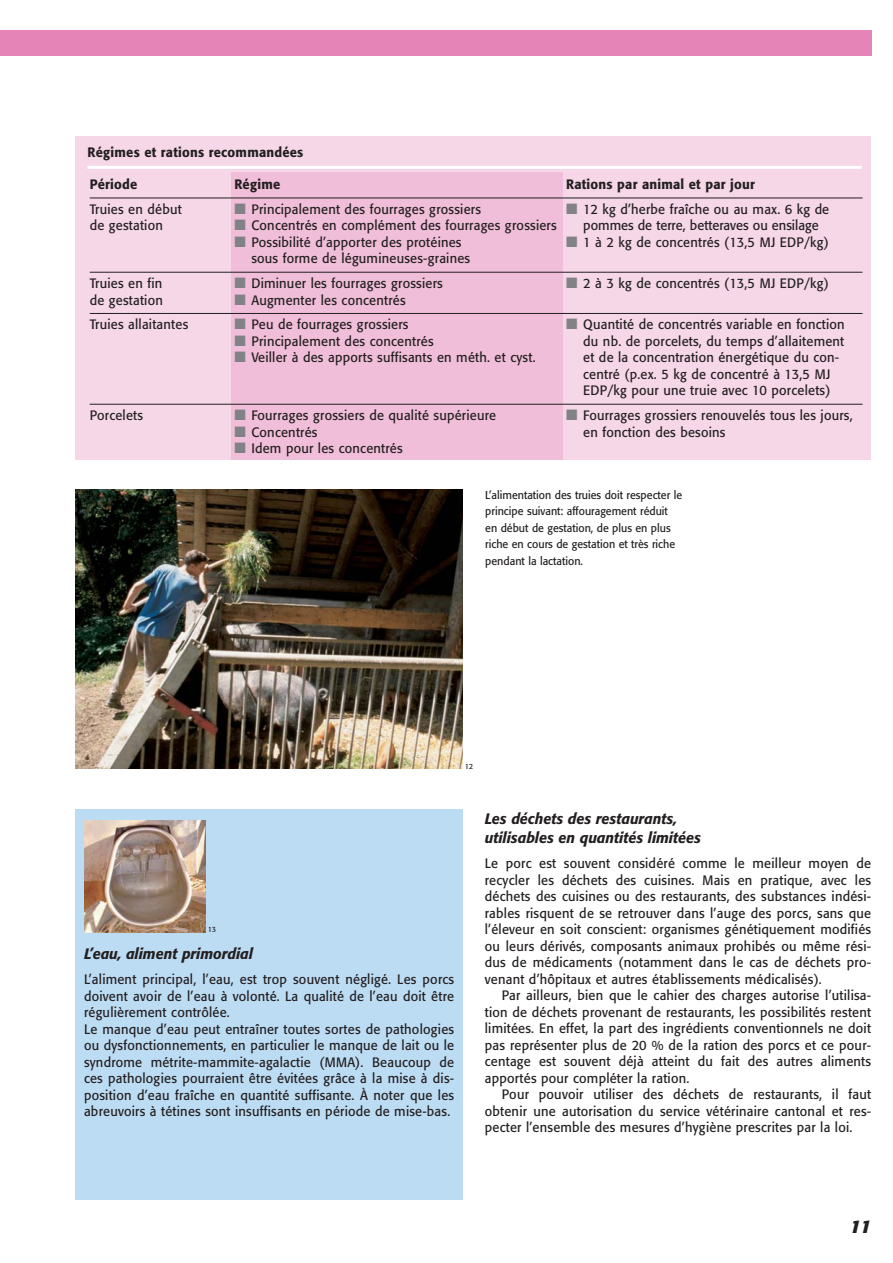
<style>
.page{position:relative;width:893px;height:1263px;background:#fff}
.page>*{position:absolute;margin:0;border:0;box-sizing:border-box;transform-origin:0 0}
.t1{font:italic 700 18px "Formata";color:#231f20}
.t2{font:italic 500 15px/19.5px "Formata";color:#231f20;scale:.95 1}
.t3{font:13.5px/16.5px "Formata";letter-spacing:.015em;color:#231f20;text-align:justify;scale:.95 1}
.t4{font:500 13.5px "Formata";letter-spacing:.015em;color:#231f20;scale:.95 1}
.t5{font:11.25px/16.5px "Formata";color:#231f20;scale:.95 1}
.t6{font:7.5px "Formata";color:#231f20}
.s1{color:#808285}
</style>
<div class="page">
<div style="left:76px;top:136px;width:795px;height:323px;background:#f5d7e7"></div>
<div style="left:231px;top:172px;width:331px;height:287px;background:#f0bed8"></div>
<div style="left:76px;top:810px;width:386px;height:390px;background:#bcdcf4"></div>
<img style="left:76px;top:489px;width:386px;height:280px">
<img style="left:84px;top:820px;width:121px;height:112px">
<hr style="left:90px;top:198px;width:772px;height:1px;background:#231f20">
<hr style="left:90px;top:272px;width:772px;height:1px;background:#231f20">
<hr style="left:90px;top:313px;width:772px;height:1px;background:#231f20">
<hr style="left:90px;top:404px;width:772px;height:1px;background:#231f20">
<hr style="left:87px;top:166px;width:774px;height:3px;background:#fff">
<div style="left:0;top:30px;width:871px;height:25px;background:#e584b6"></div>
<p class="t4" style="left:87px;top:147px;width:229px">Régimes et rations recommandées</p>
<p class="t4" style="left:90px;top:178px;width:52px">Période</p>
<p class="t4" style="left:234px;top:178px;width:50px">Régime</p>
<p class="t4" style="left:566px;top:178px;width:200px">Rations par animal et par jour</p>
<p class="t3" style="left:90px;top:202px;width:98px">Truies en début</p>
<p class="t3" style="left:234px;top:202px;width:261px"><span class="s1">■</span> Principalement des fourrages grossiers</p>
<p class="t3" style="left:566px;top:202px;width:278px"><span class="s1">■</span> 12 kg d’herbe fraîche ou au max. 6 kg de</p>
<p class="t3" style="left:90px;top:218px;width:78px">de gestation</p>
<p class="t3" style="left:234px;top:218px;width:341px"><span class="s1">■</span> Concentrés en complément des fourrages grossiers</p>
<p class="t3" style="left:583px;top:218px;width:249px">pommes de terre, betteraves ou ensilage</p>
<p class="t3" style="left:234px;top:235px;width:241px"><span class="s1">■</span> Possibilité d’apporter des protéines</p>
<p class="t3" style="left:566px;top:235px;width:278px"><span class="s1">■</span> 1 à 2 kg de concentrés (13,5 MJ EDP/kg)</p>
<p class="t3" style="left:251px;top:251px;width:232px">sous forme de légumineuses-graines</p>
<p class="t3" style="left:90px;top:276px;width:78px">Truies en fin</p>
<p class="t3" style="left:234px;top:276px;width:221px"><span class="s1">■</span> Diminuer les fourrages grossiers</p>
<p class="t3" style="left:566px;top:276px;width:278px"><span class="s1">■</span> 2 à 3 kg de concentrés (13,5 MJ EDP/kg)</p>
<p class="t3" style="left:90px;top:293px;width:78px">de gestation</p>
<p class="t3" style="left:234px;top:293px;width:182px"><span class="s1">■</span> Augmenter les concentrés</p>
<p class="t3" style="left:90px;top:317px;width:105px">Truies allaitantes</p>
<p class="t3" style="left:234px;top:317px;width:185px"><span class="s1">■</span> Peu de fourrages grossiers</p>
<p class="t3" style="left:566px;top:317px;width:294px"><span class="s1">■</span> Quantité de concentrés variable en fonction</p>
<p class="t3" style="left:234px;top:334px;width:211px"><span class="s1">■</span> Principalement des concentrés</p>
<p class="t3" style="left:583px;top:334px;width:276px">du nb. de porcelets, du temps d’allaitement</p>
<p class="t3" style="left:234px;top:350px;width:318px"><span class="s1">■</span> Veiller à des apports suffisants en méth. et cyst.</p>
<p class="t3" style="left:583px;top:350px;width:271px;text-align:left">et de la concentration énergétique du con&shy;centré (p.ex. 5 kg de concentré à 13,5 MJ<br>EDP/kg pour une truie avec 10 porcelets)</p>
<p class="t3" style="left:90px;top:408px;width:58px">Porcelets</p>
<p class="t3" style="left:234px;top:408px;width:277px"><span class="s1">■</span> Fourrages grossiers de qualité supérieure</p>
<p class="t3" style="left:566px;top:408px;width:303px"><span class="s1">■</span> Fourrages grossiers renouvelés tous les jours,</p>
<p class="t3" style="left:234px;top:425px;width:89px"><span class="s1">■</span> Concentrés</p>
<p class="t3" style="left:583px;top:425px;width:151px">en fonction des besoins</p>
<p class="t3" style="left:234px;top:441px;width:179px"><span class="s1">■</span> Idem pour les concentrés</p>
<p class="t5" style="left:485px;top:488px;width:209px">L’alimentation des truies doit respecter le principe suivant: affouragement réduit en début de gestation, de plus en plus riche en cours de gestation et très riche pendant la lactation.</p>
<p class="t6" style="left:465px;top:763px;width:10px">12</p>
<p class="t6" style="left:208px;top:926px;width:10px">13</p>
<p class="t2" style="left:84px;top:945px;width:179px">L’eau, aliment primordial</p>
<p class="t3" style="left:84px;top:972px;width:391px;text-align:left">L’aliment principal, l’eau, est trop souvent négligé. Les porcs doivent avoir de l’eau à volonté. La qualité de l’eau doit être régulièrement contrôlée.<br>Le manque d’eau peut entraîner toutes sortes de pathologies ou dysfonctionnements, en particulier le manque de lait ou le syndrome métrite-mammite-agalactie (MMA). Beaucoup de ces pathologies pourraient être évitées grâce à la mise à dis&shy;position d’eau fraîche en quantité suffisante. À noter que les abreuvoirs à tétines sont insuffisants en période de mise-bas.</p>
<p class="t2" style="left:485px;top:810px;width:229px">Les déchets des restaurants, utilisables en quantités limitées</p>
<p class="t3" style="left:485px;top:856px;width:408px">Le porc est souvent considéré comme le meilleur moyen de recycler les déchets des cuisines. Mais en pratique, avec les déchets des cuisines ou des restaurants, des substances indési&shy;rables risquent de se retrouver dans l’auge des porcs, sans que l’éleveur en soit conscient: organismes génétiquement modifiés ou leurs dérivés, composants animaux prohibés ou même rési&shy;dus de médicaments (notamment dans le cas de déchets pro&shy;venant d’hôpitaux et autres établissements médicalisés).</p>
<p class="t3" style="left:485px;top:988px;width:408px;text-indent:17px">Par ailleurs, bien que le cahier des charges autorise l’utilisa&shy;tion de déchets provenant de restaurants, les possibilités restent limitées. En effet, la part des ingrédients conventionnels ne doit pas représenter plus de 20 % de la ration des porcs et ce pour&shy;centage est souvent déjà atteint du fait des autres aliments apportés pour compléter la ration.</p>
<p class="t3" style="left:485px;top:1087px;width:408px;text-indent:17px">Pour pouvoir utiliser des déchets de restaurants, il faut obtenir une autorisation du service vétérinaire cantonal et res&shy;pecter l’ensemble des mesures d’hygiène prescrites par la loi.</p>
<h1 class="t1" style="left:850px;top:1219px;width:22px">11</h1>
</div>
